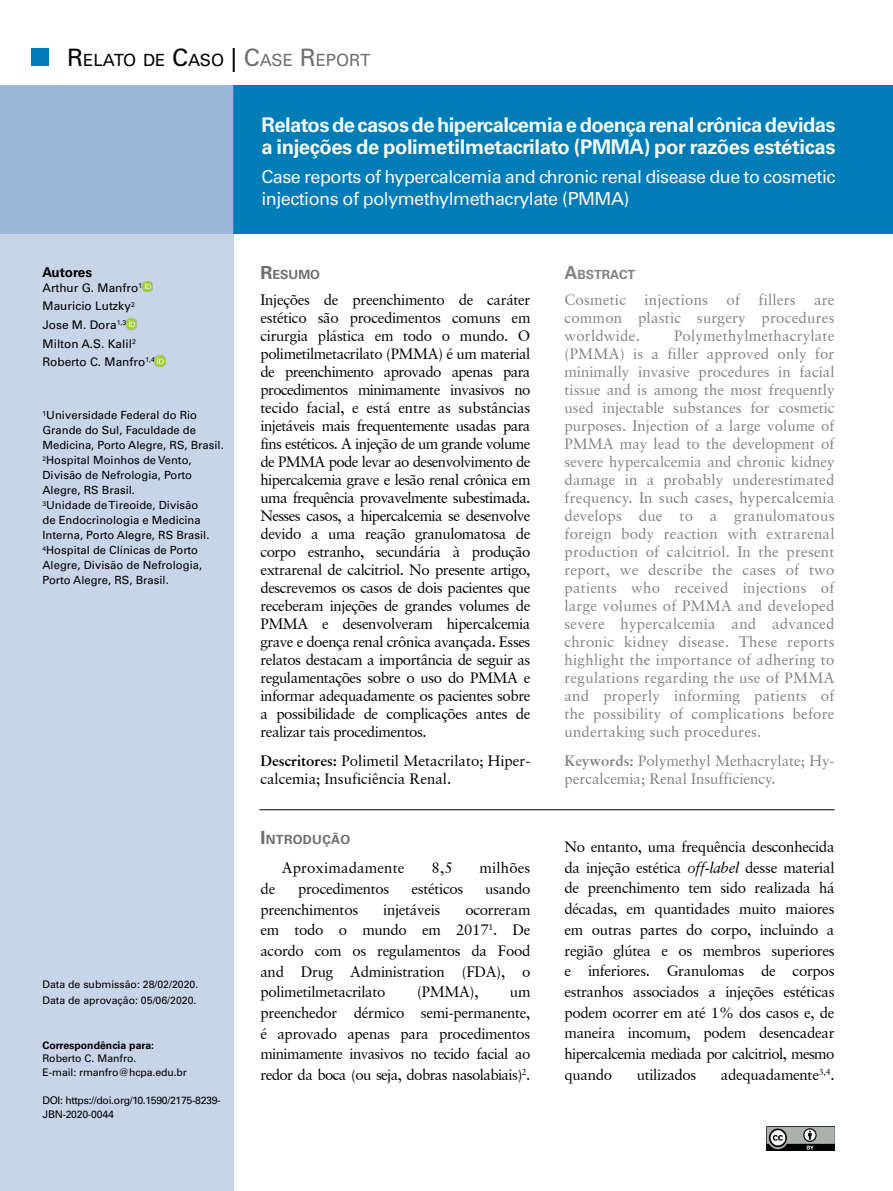
<style>
.page{position:relative;width:893px;height:1191px;background:#fff}
.page>*{position:absolute;margin:0;border:0;box-sizing:border-box;transform-origin:0 0}
.t1{font:700 20.25px/22.5px "Univers LT Std";letter-spacing:-.03em;color:#f0f8f3}
.t2{font:18px/21.6px "Univers LT Std";letter-spacing:-.03em;color:#f6f4f9}
.t3{font:16.8px "Univers LT Std";color:#000101}
.t4{font:15px/18px "Garamond Retrospective S Si";letter-spacing:-.02em;color:#000;text-align:justify}
.t5{font:15px/18px "Garamond Retrospective S Si";letter-spacing:.015em;color:#808285;text-align:justify}
.t6{font:15px/18px "Garamond Retrospective S Si";color:#000}
.t7{font:15px "Garamond Retrospective S Si";letter-spacing:.01em;color:#000}
.t8{font:700 13.5px "Univers LT Std";letter-spacing:-.01em;color:#000}
.t9{font:700 12.6px "Univers LT Std";letter-spacing:.03em;color:#6d6e71}
.t10{font:700 12.6px "Univers LT Std";color:#808285}
.t11{font:11.85px/18.6px "Univers LT Std";color:#000}
.t12{font:11.25px/15px "Univers LT Std";color:#000}
.t13{font:10.5px/15.6px "Univers LT Std";letter-spacing:-.01em;color:#000}
.t14{font:10.5px/13.5px "Univers LT Std";letter-spacing:-.03em;color:#000}
.t15{font:700 10.5px "Univers LT Std";color:#000}
.s1{font-size:24px}
.s2{font-size:24px;color:#000}
.s3{font-size:24px;color:#6e6f72}
.s4{color:#6e6f72}
.s5{font-size:18px}
.s6{font-weight:700}
.s7{font-style:italic}
</style>
<div class="page">
<div style="left:0;top:234px;width:234px;height:957px;background:#c8d5e8"></div>
<div style="left:234px;top:85px;width:659px;height:149px;background:#007cb7"></div>
<div style="left:0;top:85px;width:234px;height:149px;background:#9cb8d8"></div>
<div style="left:32px;top:49px;width:17px;height:17px;background:#007cb7"></div>
<svg style="left:142px;top:281px;width:11px;height:11px"></svg>
<svg style="left:126px;top:318px;width:11px;height:11px"></svg>
<svg style="left:155px;top:356px;width:11px;height:10px"></svg>
<img style="left:766px;top:1126px;width:68px;height:24px">
<hr style="left:259px;top:809px;width:575px;height:1px;background:#000">
<p class="t3" style="left:67px;top:50px;width:305px"><span class="s1">R</span>ELATO DE <span class="s1">C</span>ASO <span class="s2">|</span> <span class="s3">C</span><span class="s4">ASE</span> <span class="s3">R</span><span class="s4">EPORT</span></p>
<p class="t8" style="left:43px;top:265px;width:51px">Autores</p>
<p class="t11" style="left:43px;top:278px;width:114px">Arthur G. Manfro<sup>1<br></sup>Mauricio Lutzky<sup>2<br></sup>Jose M. Dora<sup>1,3<br></sup>Milton A.S. Kalil<sup>2<br></sup>Roberto C. Manfro<sup>1,4</sup></p>
<p class="t12" style="left:43px;top:408px;width:183px">¹Universidade Federal do Rio<br>Grande do Sul, Faculdade de<br>Medicina, Porto Alegre, RS, Brasil.<br><sup>2</sup>Hospital Moinhos de Vento,<br>Divisão de Nefrologia, Porto<br>Alegre, RS Brasil.<br><sup>3</sup>Unidade de Tireoide, Divisão<br>de Endocrinologia e Medicina<br>Interna, Porto Alegre, RS Brasil.<br><sup>4</sup>Hospital de Clínicas de Porto<br>Alegre, Divisão de Nefrologia,<br>Porto Alegre, RS, Brasil.</p>
<p class="t13" style="left:43px;top:976px;width:157px">Data de submissão: 28/02/2020.<br>Data de aprovação: 05/06/2020.</p>
<p class="t15" style="left:43px;top:1039px;width:113px">Correspondência para:</p>
<p class="t13" style="left:43px;top:1051px;width:146px;line-height:13.5px">Roberto C. Manfro.<br>E-mail: rmanfro@hcpa.edu.br</p>
<p class="t14" style="left:43px;top:1093px;width:180px">DOI: https://doi.org/10.1590/2175-8239-<br>JBN-2020-0044</p>
<h1 class="t1" style="left:261px;top:113px;width:576px">Relatos de casos de hipercalcemia e doença renal crônica devidas a injeções de polimetilmetacrilato (PMMA) por razões estéticas</h1>
<p class="t2" style="left:261px;top:166px;width:575px">Case reports of hypercalcemia and chronic renal disease due to cosmetic injections of polymethylmethacrylate (PMMA)</p>
<p class="t9" style="left:260px;top:267px;width:61px"><span class="s5">R</span>ESUMO</p>
<p class="t4" style="left:260px;top:290px;width:272px">Injeções de preenchimento de caráter estético são procedimentos comuns em cirurgia plástica em todo o mundo. O polimetilmetacrilato (PMMA) é um material de preenchimento aprovado apenas para procedimentos minimamente invasivos no tecido facial, e está entre as substâncias injetáveis mais frequentemente usadas para fins estéticos. A injeção de um grande volume de PMMA pode levar ao desenvolvimento de hipercalcemia grave e lesão renal crônica em uma frequência provavelmente subestimada.<br>Nesses casos, a hipercalcemia se desenvolve devido a uma reação granulomatosa de corpo estranho, secundária à produção extrarenal de calcitriol. No presente artigo, descrevemos os casos de dois pacientes que receberam injeções de grandes volumes de PMMA e desenvolveram hipercalcemia grave e doença renal crônica avançada. Esses relatos destacam a importância de seguir as regulamentações sobre o uso do PMMA e informar adequadamente os pacientes sobre a possibilidade de complicações antes de realizar tais procedimentos.</p>
<p class="t10" style="left:564px;top:267px;width:72px"><span class="s5">A</span>BSTRACT</p>
<p class="t5" style="left:564px;top:290px;width:271px">Cosmetic injections of fillers are common plastic surgery procedures worldwide.</p>
<p class="t5" style="left:564px;top:326px;width:272px;text-indent:110px">Polymethylmethacrylate (PMMA) is a filler approved only for minimally invasive procedures in facial tissue and is among the most frequently used injectable substances for cosmetic purposes. Injection of a large volume of PMMA may lead to the development of severe hypercalcemia and chronic kidney damage in a probably underestimated frequency. In such cases, hypercalcemia develops due to a granulomatous foreign body reaction with extrarenal production of calcitriol. In the present report, we describe the cases of two patients who received injections of large volumes of PMMA and developed severe hypercalcemia and advanced chronic kidney disease. These reports highlight the importance of adhering to regulations regarding the use of PMMA and properly informing patients of the possibility of complications before undertaking such procedures.</p>
<p class="t6" style="left:260px;top:751px;width:272px"><span class="s6">Descritores:</span> Polimetil Metacrilato; Hiper&shy;calcemia; Insuficiência Renal.</p>
<p class="t5" style="left:564px;top:751px;width:272px"><span class="s6">Keywords:</span> Polymethyl Methacrylate; Hy&shy;percalcemia; Renal Insufficiency.</p>
<p class="t9" style="left:260px;top:832px;width:91px"><span class="s5">I</span>NTRODUÇÃO</p>
<p class="t7" style="left:282px;top:858px;width:124px">Aproximadamente</p>
<p class="t4" style="left:431px;top:858px;width:23px">8,5</p>
<p class="t7" style="left:480px;top:858px;width:52px">milhões</p>
<p class="t4" style="left:260px;top:879px;width:17px">de</p>
<p class="t4" style="left:298px;top:879px;width:93px">procedimentos</p>
<p class="t4" style="left:411px;top:879px;width:53px">estéticos</p>
<p class="t4" style="left:485px;top:879px;width:47px">usando</p>
<p class="t4" style="left:260px;top:900px;width:99px">preenchimentos</p>
<p class="t4" style="left:383px;top:900px;width:59px">injetáveis</p>
<p class="t4" style="left:260px;top:898px;width:272px;line-height:20.7px;text-indent:205px">ocorreram em todo o mundo em 2017<sup>1</sup>. De acordo com os regulamentos da Food and Drug Administration (FDA), o polimetilmetacrilato</p>
<p class="t4" style="left:417px;top:983px;width:63px">(PMMA),</p>
<p class="t4" style="left:260px;top:981px;width:272px;line-height:20.7px;text-indent:249px">um preenchedor dérmico semi-permanente, é aprovado apenas para procedimentos minimamente invasivos no tecido facial ao redor da boca (ou seja, dobras nasolabiais)<sup>2</sup>.</p>
<p class="t4" style="left:564px;top:836px;width:272px;line-height:20.7px">No entanto, uma frequência desconhecida da injeção estética <span class="s7">off-label</span> desse material de preenchimento tem sido realizada há décadas, em quantidades muito maiores em outras partes do corpo, incluindo a região glútea e os membros superiores e inferiores. Granulomas de corpos estranhos associados a injeções estéticas podem ocorrer em até 1% dos casos e, de maneira incomum, podem desencadear hipercalcemia mediada por calcitriol, mesmo quando</p>
<p class="t4" style="left:637px;top:1065px;width:61px">utilizados</p>
<p class="t4" style="left:721px;top:1065px;width:115px">adequadamente<sup>3,4</sup>.</p>
</div>
